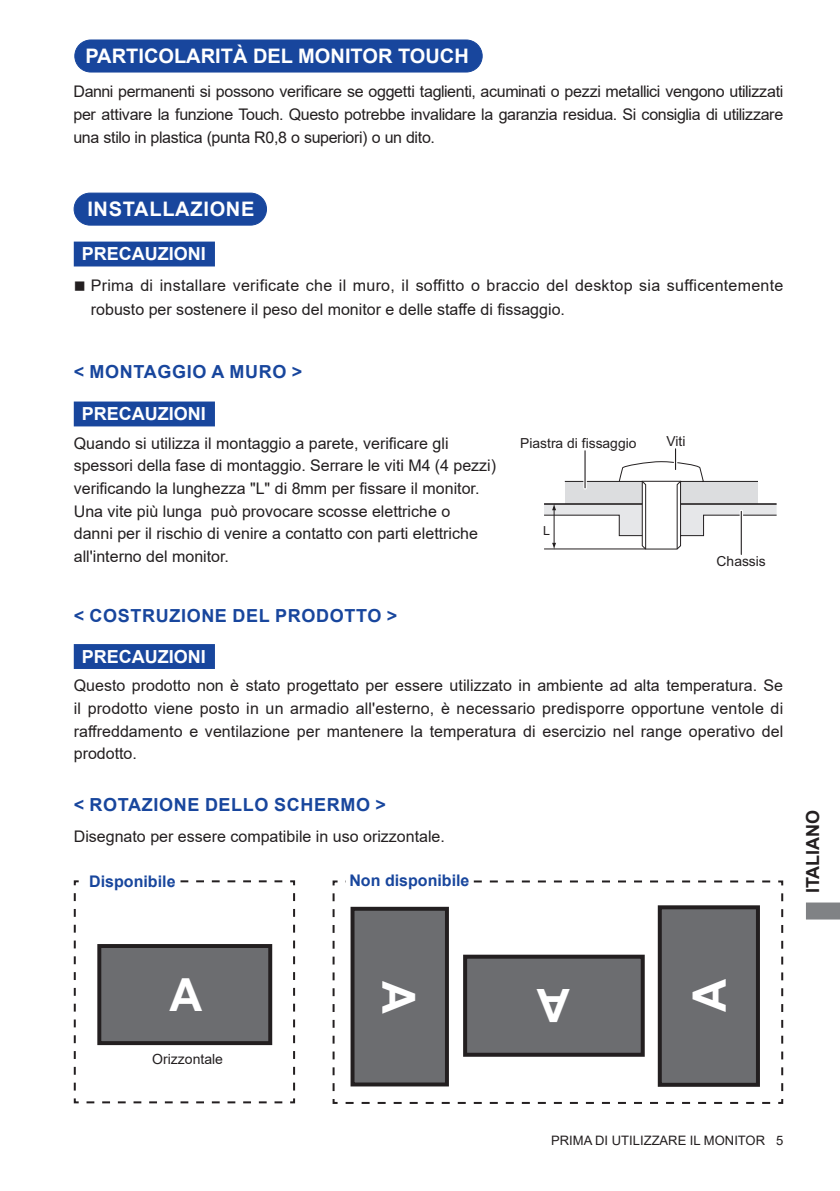
<style>
.page{position:relative;width:840px;height:1191px;background:#fff}
.page>*{position:absolute;margin:0;border:0;box-sizing:border-box;transform-origin:0 0}
.t1{font:700 46px "Arial";color:#fff}
.t2{font:700 45.6px "Arial";color:#fff}
.t3{font:700 20px "Arial";color:#fff}
.t4{font:700 20px "Arial";letter-spacing:.035em;color:#fff}
.t5{font:700 18px "Arial";letter-spacing:.035em;color:#18469d}
.t6{font:700 18px "Arial";color:#fff}
.t7{font:700 18px "Arial";color:#231f20}
.t8{font:16px/22.6px "Arial";color:#231f20}
.t9{font:700 16px "Arial";color:#18469d}
.t10{font:14px "Arial";color:#231f20}
.t11{font:13.8px "Arial";color:#231f20}
.t12{font:13px "Arial";color:#231f20}
.t13{font:12.4px "Arial";color:#231f20}
</style>
<div class="page">
<svg style="left:806px;top:902px;width:33px;height:17px"></svg>
<svg style="left:544px;top:449px;width:233px;height:101px"></svg>
<hr style="left:739px;top:511px;width:3px;height:43px;background:#fff">
<hr style="left:740px;top:511px;width:1px;height:43px;background:#231f20">
<div style="left:75px;top:40px;width:407px;height:32px;background:#18469d;border-radius:16px"></div>
<div style="left:74px;top:40px;width:408px;height:32px;border:1px solid #18469d;border-radius:16px"></div>
<div style="left:74px;top:193px;width:192px;height:32px;background:#18469d;border-radius:16px"></div>
<div style="left:74px;top:193px;width:193px;height:32px;border:1px solid #18469d;border-radius:16px"></div>
<svg style="left:73px;top:880px;width:223px;height:224px"></svg>
<div style="left:99px;top:946px;width:171px;height:97px;background:#6c6d70"></div>
<div style="left:97px;top:944px;width:175px;height:101px;border:4px solid #231f20"></div>
<div style="left:87px;top:873px;width:91px;height:20px;background:#fff"></div>
<svg style="left:332px;top:880px;width:451px;height:224px"></svg>
<div style="left:346px;top:872px;width:126px;height:20px;background:#fff"></div>
<div style="left:465px;top:956px;width:177px;height:98px;background:#6c6d70"></div>
<div style="left:463px;top:954px;width:181px;height:102px;border:4px solid #231f20"></div>
<div style="left:659px;top:907px;width:98px;height:177px;background:#6c6d70"></div>
<div style="left:657px;top:905px;width:102px;height:181px;border:4px solid #231f20"></div>
<div style="left:74px;top:241px;width:141px;height:25px;background:#18469d;border:2px solid #18469d"></div>
<div style="left:74px;top:401px;width:141px;height:25px;background:#18469d;border:2px solid #18469d"></div>
<div style="left:74px;top:644px;width:141px;height:25px;background:#18469d;border:2px solid #18469d"></div>
<p class="t3" style="left:85px;top:42px;width:384px">PARTICOLARITÀ DEL MONITOR TOUCH</p>
<p class="t8" style="left:73px;top:80px;width:711px;text-align:justify">Danni permanenti si possono verificare se oggetti taglienti, acuminati o pezzi metallici vengono utilizzati per attivare la funzione Touch. Questo potrebbe invalidare la garanzia residua. Si consiglia di utilizzare una stilo in plastica (punta R0,8 o superiori) o un dito.</p>
<p class="t4" style="left:87px;top:195px;width:168px">INSTALLAZIONE</p>
<p class="t6" style="left:82px;top:241px;width:126px">PRECAUZIONI</p>
<p class="t8" style="left:91px;top:273px;width:693px;line-height:24px;text-indent:-17px">■ Prima di installare verificate che il muro, il soffitto o braccio del desktop sia sufficentemente robusto per sostenere il peso del monitor e delle staffe di fissaggio.</p>
<p class="t5" style="left:74px;top:359px;width:230px">&lt; MONTAGGIO A MURO &gt;</p>
<p class="t6" style="left:82px;top:401px;width:126px">PRECAUZIONI</p>
<p class="t8" style="left:74px;top:431px;width:423px">Quando si utilizza il montaggio a parete, verificare gli spessori della fase di montaggio. Serrare le viti M4 (4 pezzi) verificando la lunghezza "L" di 8mm per fissare il monitor.<br>Una vite più lunga può provocare scosse elettriche o<br>danni per il rischio di venire a contatto con parti elettriche all'interno del monitor.</p>
<p class="t5" style="left:74px;top:603px;width:325px">&lt; COSTRUZIONE DEL PRODOTTO &gt;</p>
<p class="t6" style="left:82px;top:644px;width:126px">PRECAUZIONI</p>
<p class="t11" style="left:520px;top:434px;width:118px">Piastra di fissaggio</p>
<p class="t11" style="left:666px;top:432px;width:20px">Viti</p>
<p class="t13" style="left:543px;top:522px;width:8px">L</p>
<p class="t11" style="left:716px;top:552px;width:51px">Chassis</p>
<p class="t8" style="left:74px;top:674px;width:710px;text-align:justify">Questo prodotto non è stato progettato per essere utilizzato in ambiente ad alta temperatura. Se il prodotto viene posto in un armadio all'esterno, è necessario predisporre opportune ventole di raffreddamento e ventilazione per mantenere la temperatura di esercizio nel range operativo del prodotto.</p>
<p class="t5" style="left:74px;top:792px;width:313px">&lt; ROTAZIONE DELLO SCHERMO &gt;</p>
<p class="t8" style="left:74px;top:825px;width:372px">Disegnato per essere compatibile in uso orizzontale.</p>
<p class="t9" style="left:89px;top:870px;width:88px">Disponibile</p>
<p class="t9" style="left:349px;top:869px;width:122px">Non disponibile</p>
<p class="t7" style="left:799px;top:893px;width:85px;rotate:-90deg">ITALIANO</p>
<h2 class="t2" style="left:169px;top:963px;width:34px">A</h2>
<h2 class="t2" style="left:430px;top:981px;width:34px;rotate:90deg">A</h2>
<p class="t10" style="left:152px;top:1049px;width:72px">Orizzontale</p>
<h1 class="t1" style="left:569px;top:1037px;width:35px;rotate:-180deg">A</h1>
<h1 class="t1" style="left:676px;top:1012px;width:35px;rotate:-90deg">A</h1>
<p class="t12" style="left:551px;top:1131px;width:233px">PRIMA DI UTILIZZARE IL MONITOR 5</p>
</div>
